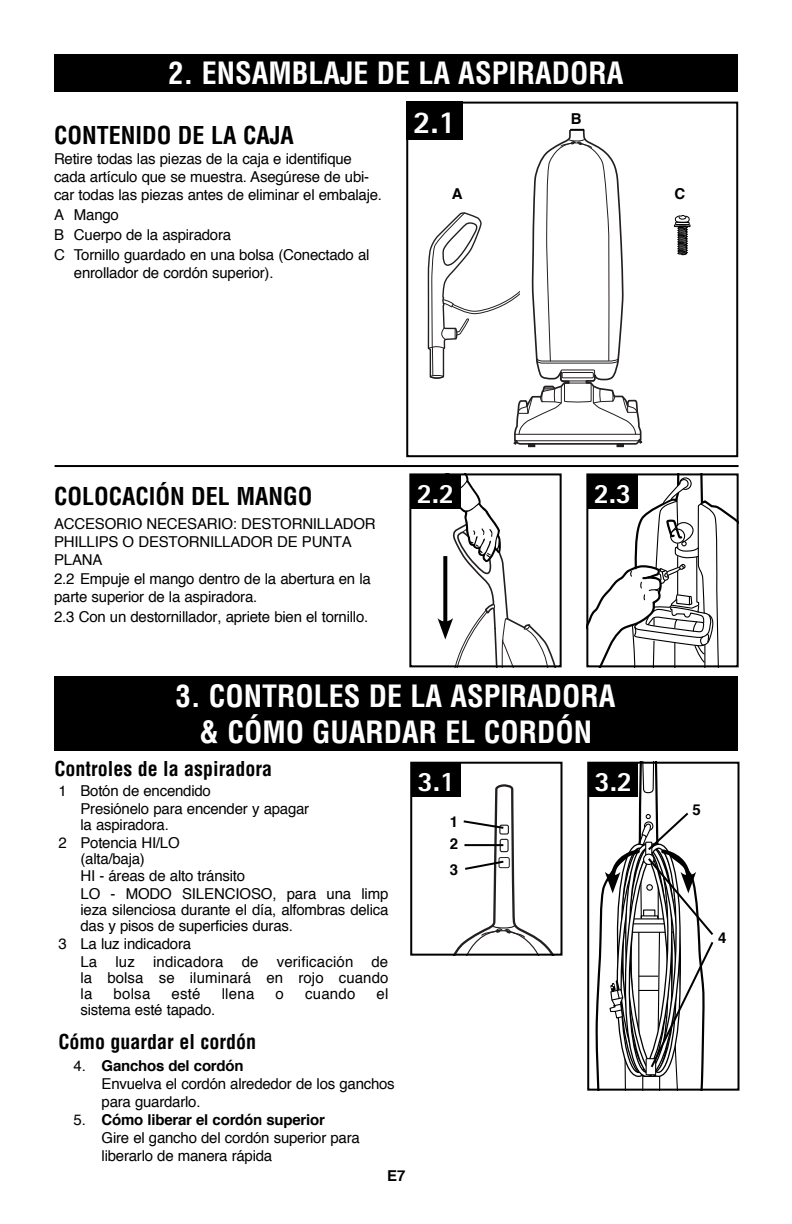
<style>
.page{position:relative;width:792px;height:1224px;background:#fff}
.page>*{position:absolute;margin:0;border:0;box-sizing:border-box;transform-origin:0 0}
.t1{font:800 31.8px "Rotis Sans Serif";color:#fff}
.t2{font:700 condensed 30px/36px "Helvetica";color:#fff;text-align:center}
.t3{font:800 28px "Rotis Sans Serif";color:#fff}
.t4{font:700 condensed 24px "Helvetica";color:#000}
.t5{font:700 condensed 20px "Helvetica";color:#000}
.t6{font:15px/18px "Helvetica";letter-spacing:-.015em;color:#000}
.t7{font:15px/17.8px "Helvetica";letter-spacing:.01em;color:#000}
.t8{font:15px/16px "Helvetica";letter-spacing:.005em;color:#000}
.t9{font:700 15px/26.8px "Helvetica";color:#000}
.s1{font-weight:700}
</style>
<div class="page">
<div style="left:54px;top:54px;width:684px;height:37px;background:#000"></div>
<div style="left:54px;top:676px;width:684px;height:75px;background:#000"></div>
<div style="left:406px;top:102px;width:57px;height:38px;background:#000"></div>
<div style="left:406px;top:102px;width:332px;height:355px;border:2px solid #000"></div>
<svg style="left:427px;top:138px;width:216px;height:309px"></svg>
<hr style="left:517px;top:440px;width:122px;height:1px;background:#231f20">
<svg style="left:674px;top:215px;width:17px;height:40px"></svg>
<div style="left:409px;top:473px;width:153px;height:194px;border:2px solid #000"></div>
<div style="left:410px;top:762px;width:153px;height:194px;border:2px solid #000"></div>
<svg style="left:595px;top:765px;width:63px;height:323px"></svg>
<svg style="left:640px;top:765px;width:15px;height:29px"></svg>
<div style="left:587px;top:762px;width:153px;height:329px;border:2px solid #000"></div>
<svg style="left:589px;top:476px;width:147px;height:188px"></svg>
<div style="left:586px;top:473px;width:153px;height:194px;border:2px solid #000"></div>
<svg style="left:432px;top:473px;width:130px;height:194px"></svg>
<div style="left:411px;top:475px;width:50px;height:34px;background:#000"></div>
<div style="left:411px;top:763px;width:50px;height:34px;background:#000"></div>
<div style="left:588px;top:763px;width:50px;height:34px;background:#000"></div>
<div style="left:588px;top:475px;width:50px;height:34px;background:#000"></div>
<hr style="left:55px;top:465px;width:684px;height:2px;background:#000">
<svg style="left:415px;top:783px;width:148px;height:173px"></svg>
<svg style="left:605px;top:811px;width:110px;height:280px"></svg>
<svg style="left:570px;top:129px;width:14px;height:2px"></svg>
<h2 class="t2" style="left:169px;top:55px;width:456px">2. ENSAMBLAJE DE LA ASPIRADORA</h2>
<h3 class="t4" style="left:54px;top:121px;width:241px">CONTENIDO DE LA CAJA</h3>
<p class="t6" style="left:54px;top:150px;width:330px">Retire todas las piezas de la caja e identifique cada artículo que se muestra. Asegúrese de ubi&shy;car todas las piezas antes de eliminar el embalaje.</p>
<p class="t6" style="left:54px;top:205px;width:317px;line-height:19.8px">A Mango<br>B Cuerpo de la aspiradora<br>C Tornillo guardado en una bolsa (Conectado al</p>
<p class="t6" style="left:74px;top:264px;width:201px">enrollador de cordón superior).</p>
<h1 class="t1" style="left:413px;top:102px;width:44px">2.1</h1>
<p class="t9" style="left:452px;top:181px;width:12px">A</p>
<p class="t9" style="left:571px;top:106px;width:12px">B</p>
<p class="t9" style="left:674px;top:181px;width:12px">C</p>
<h3 class="t4" style="left:54px;top:482px;width:260px">COLOCACIÓN DEL MANGO</h3>
<p class="t6" style="left:54px;top:515px;width:323px">ACCESORIO NECESARIO: DESTORNILLADOR<br>PHILLIPS O DESTORNILLADOR DE PUNTA<br>PLANA</p>
<p class="t6" style="left:54px;top:571px;width:318px">2.2 Empuje el mango dentro de la abertura en la parte superior de la aspiradora.</p>
<p class="t6" style="left:54px;top:608px;width:316px">2.3 Con un destornillador, apriete bien el tornillo.</p>
<h3 class="t3" style="left:417px;top:476px;width:39px">2.2</h3>
<h3 class="t3" style="left:594px;top:476px;width:39px">2.3</h3>
<h2 class="t2" style="left:176px;top:678px;width:441px">3. CONTROLES DE LA ASPIRADORA &amp; CÓMO GUARDAR EL CORDÓN</h2>
<h3 class="t5" style="left:54px;top:756px;width:219px">Controles de la aspiradora</h3>
<p class="t6" style="left:80px;top:782px;width:230px;text-indent:-22px">1 Botón de encendido<br>Presiónelo para encender y apagar</p>
<p class="t6" style="left:58px;top:816px;width:123px;text-indent:22px">la aspiradora.<br>2 Potencia HI/LO</p>
<p class="t6" style="left:80px;top:850px;width:310px">(alta/baja)<br>HI - áreas de alto tránsito<br>LO - MODO SILENCIOSO, para una limp</p>
<p class="t6" style="left:80px;top:902px;width:309px;line-height:16px">ieza silenciosa durante el día, alfombras delica das y pisos de superficies duras.</p>
<p class="t7" style="left:80px;top:935px;width:309px;text-indent:-22px">3 La luz indicadora<br>La luz indicadora de verificación de</p>
<p class="t8" style="left:80px;top:970px;width:309px">la bolsa se iluminará en rojo cuando la</p>
<p class="t6" style="left:114px;top:985px;width:38px">bolsa</p>
<p class="t6" style="left:172px;top:985px;width:31px">esté</p>
<p class="t6" style="left:222px;top:985px;width:34px">llena</p>
<p class="t6" style="left:276px;top:985px;width:10px">o</p>
<p class="t6" style="left:305px;top:985px;width:52px">cuando</p>
<p class="t6" style="left:377px;top:985px;width:13px">el</p>
<p class="t6" style="left:80px;top:1001px;width:136px">sistema esté tapado.</p>
<h3 class="t5" style="left:58px;top:1030px;width:199px">Cómo guardar el cordón</h3>
<p class="t6" style="left:102px;top:1057px;width:295px;text-indent:-28px">4. <span class="s1">Ganchos del cordón<br></span>Envuelva el cordón alrededor de los ganchos para guardarlo.</p>
<p class="t6" style="left:102px;top:1111px;width:260px;text-indent:-28px">5. <span class="s1">Cómo liberar el cordón superior<br></span>Gire el gancho del cordón superior para liberarlo de manera rápida</p>
<p class="t9" style="left:387px;top:1163px;width:20px">E7</p>
<h3 class="t3" style="left:418px;top:764px;width:39px">3.1</h3>
<h3 class="t3" style="left:595px;top:764px;width:39px">3.2</h3>
<p class="t9" style="left:450px;top:808px;width:10px">1</p>
<p class="t9" style="left:450px;top:830px;width:10px">2<br>3</p>
<p class="t9" style="left:693px;top:797px;width:10px">5</p>
<p class="t9" style="left:718px;top:924px;width:10px">4</p>
</div>
